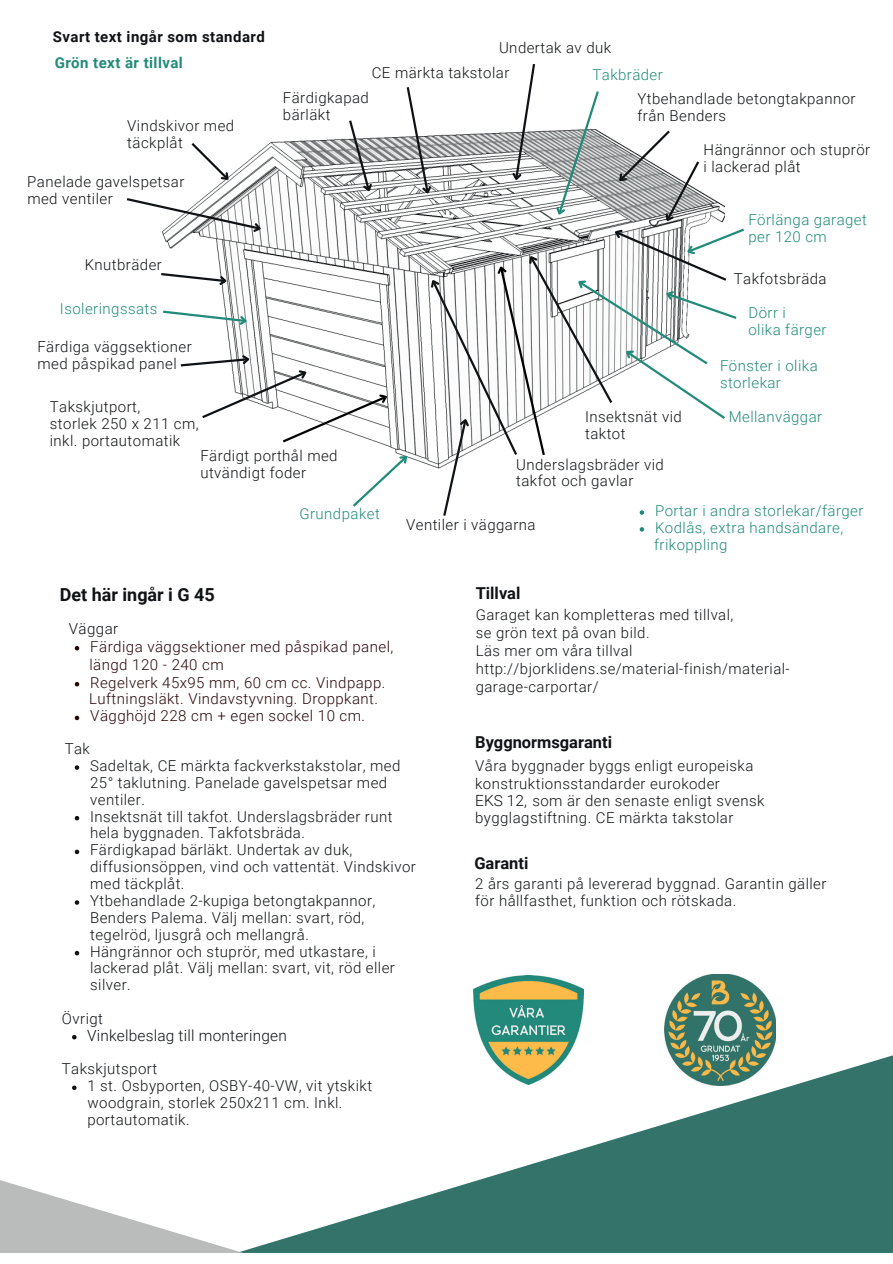
<style>
.page{position:relative;width:893px;height:1264px;background:#fff}
.page>*{position:absolute;margin:0;border:0;box-sizing:border-box;transform-origin:0 0}
.t1{font:700 18px "Roboto";color:#101315}
.t2{font:700 16.5px "Roboto";color:#101315}
.t3{font:300 15.45px "Roboto";letter-spacing:.015em;color:#0d1113}
.t4{font:300 15.15px "Roboto";letter-spacing:.03em;color:#290709}
.t5{font:300 15.15px "Roboto";letter-spacing:.03em;color:#101315}
.t6{font:300 15px/16.8px "Roboto";letter-spacing:.03em;color:#101315}
.t7{font:300 15px/16.8px "Roboto";letter-spacing:.03em;color:#218b79}
.t8{font:300 15px "Roboto";letter-spacing:.03em;color:#290709}
.t9{font:700 15px "Roboto";letter-spacing:.03em;color:#101315}
.t10{font:700 15px "Roboto";letter-spacing:.03em;color:#218b79}
.t11{font:300 14.85px/17.9px "Roboto";letter-spacing:.03em;color:#101315}
</style>
<div class="page">
<svg style="left:243px;top:1055px;width:649px;height:197px;fill:#337369"></svg>
<img style="left:473px;top:975px;width:110px;height:109px">
<svg style="left:75px;top:765px;width:4px;height:4px"></svg>
<svg style="left:75px;top:816px;width:4px;height:4px"></svg>
<svg style="left:75px;top:849px;width:4px;height:5px"></svg>
<svg style="left:75px;top:900px;width:4px;height:4px"></svg>
<svg style="left:75px;top:950px;width:4px;height:5px"></svg>
<svg style="left:72px;top:1035px;width:5px;height:4px"></svg>
<svg style="left:72px;top:1085px;width:5px;height:5px"></svg>
<img style="left:664px;top:974px;width:111px;height:111px">
<svg style="left:0;top:1180px;width:243px;height:72px"></svg>
<svg style="left:126px;top:64px;width:618px;height:452px"></svg>
<svg style="left:639px;top:527px;width:5px;height:4px"></svg>
<svg style="left:75px;top:646px;width:4px;height:4px"></svg>
<svg style="left:75px;top:682px;width:4px;height:4px"></svg>
<svg style="left:75px;top:715px;width:4px;height:5px"></svg>
<p class="t9" style="left:53px;top:26px;width:213px">Svart text ingår som standard</p>
<p class="t10" style="left:55px;top:52px;width:130px">Grön text är tillval</p>
<p class="t6" style="left:127px;top:117px;width:108px">Vindskivor med täckplåt</p>
<p class="t6" style="left:27px;top:173px;width:159px">Panelade gavelspetsar med ventiler</p>
<p class="t6" style="left:85px;top:256px;width:79px">Knutbräder</p>
<p class="t7" style="left:60px;top:299px;width:99px">Isoleringssats</p>
<p class="t6" style="left:37px;top:338px;width:156px">Färdiga väggsektioner med påspikad panel</p>
<p class="t6" style="left:499px;top:38px;width:114px">Undertak av duk</p>
<p class="t6" style="left:372px;top:64px;width:139px">CE märkta takstolar</p>
<p class="t6" style="left:283px;top:89px;width:88px">Färdigkapad bärläkt</p>
<p class="t7" style="left:592px;top:66px;width:72px">Takbräder</p>
<p class="t6" style="left:637px;top:89px;width:220px">Ytbehandlade betongtakpannor från Benders</p>
<p class="t6" style="left:703px;top:141px;width:168px">Hängrännor och stuprör i lackerad plåt</p>
<p class="t7" style="left:748px;top:211px;width:120px">Förlänga garaget per 120 cm</p>
<p class="t6" style="left:733px;top:269px;width:94px">Takfotsbräda</p>
<p class="t7" style="left:748px;top:303px;width:80px">Dörr i<br>olika färger</p>
<p class="t7" style="left:720px;top:356px;width:99px">Fönster i olika storlekar</p>
<p class="t6" style="left:50px;top:398px;width:150px">Takskjutport,<br>storlek 250 x 211 cm, inkl. portautomatik</p>
<p class="t6" style="left:200px;top:446px;width:139px">Färdigt porthål med utvändigt foder</p>
<p class="t7" style="left:299px;top:505px;width:82px">Grundpaket</p>
<p class="t6" style="left:585px;top:407px;width:98px">Insektsnät vid taktot</p>
<p class="t6" style="left:516px;top:455px;width:149px">Underslagsbräder vid takfot och gavlar</p>
<p class="t7" style="left:728px;top:407px;width:95px">Mellanväggar</p>
<p class="t6" style="left:406px;top:516px;width:131px">Ventiler i väggarna</p>
<p class="t7" style="left:654px;top:501px;width:211px">Portar i andra storlekar/färger<br>Kodlås, extra handsändare, frikoppling</p>
<p class="t1" style="left:60px;top:581px;width:156px">Det här ingår i G 45</p>
<p class="t2" style="left:475px;top:582px;width:46px">Tillval</p>
<p class="t5" style="left:69px;top:617px;width:51px">Väggar</p>
<p class="t4" style="left:89px;top:653px;width:136px">längd 120 - 240 cm</p>
<p class="t8" style="left:89px;top:688px;width:290px">Luftningsläkt. Vindavstyvning. Droppkant.</p>
<p class="t4" style="left:90px;top:635px;width:305px">Färdiga väggsektioner med påspikad panel,</p>
<p class="t8" style="left:90px;top:671px;width:297px">Regelverk 45x95 mm, 60 cm cc. Vindpapp.</p>
<p class="t4" style="left:90px;top:705px;width:276px">Vägghöjd 228 cm + egen sockel 10 cm.</p>
<p class="t6" style="left:65px;top:739px;width:27px">Tak</p>
<p class="t6" style="left:90px;top:756px;width:327px">Sadeltak, CE märkta fackverkstakstolar, med 25° taklutning. Panelade gavelspetsar med ventiler.<br>Insektsnät till takfot. Underslagsbräder runt hela byggnaden. Takfotsbräda.<br>Färdigkapad bärläkt. Undertak av duk, diffusionsöppen, vind och vattentät. Vindskivor med täckplåt.<br>Ytbehandlade 2-kupiga betongtakpannor, Benders Palema. Välj mellan: svart, röd, tegelröd, ljusgrå och mellangrå.<br>Hängrännor och stuprör, med utkastare, i lackerad plåt. Välj mellan: svart, vit, röd eller silver.</p>
<p class="t6" style="left:62px;top:1009px;width:43px">Övrigt</p>
<p class="t3" style="left:87px;top:1024px;width:201px">Vinkelbeslag till monteringen</p>
<p class="t6" style="left:87px;top:1026px;width:309px">Spik, skruv och vinkelbeslag till monteringen</p>
<p class="t6" style="left:62px;top:1059px;width:97px">Takskjutsport</p>
<p class="t6" style="left:87px;top:1076px;width:286px">1 st. Osbyporten, OSBY-40-VW, vit ytskikt woodgrain, storlek 250x211 cm. Inkl. portautomatik.</p>
<p class="t11" style="left:475px;top:605px;width:315px">Garaget kan kompletteras med tillval,<br>se grön text på ovan bild.<br>Läs mer om våra tillval http://bjorklidens.se/material-finish/material&shy;garage-carportar/</p>
<p class="t2" style="left:475px;top:730px;width:138px">Byggnormsgaranti</p>
<p class="t6" style="left:475px;top:756px;width:291px;line-height:17.2px">Våra byggnader byggs enligt europeiska konstruktionsstandarder eurokoder<br>EKS 11, som är den senaste enligt svensk bygglagstiftning. CE märkta takstolar</p>
<p class="t3" style="left:475px;top:789px;width:53px">EKS 12,</p>
<p class="t2" style="left:474px;top:851px;width:55px">Garanti</p>
<p class="t6" style="left:475px;top:874px;width:353px;line-height:17.2px">2 års garanti på levererad byggnad. Garantin gäller för hållfasthet, funktion och rötskada.</p>
</div>
